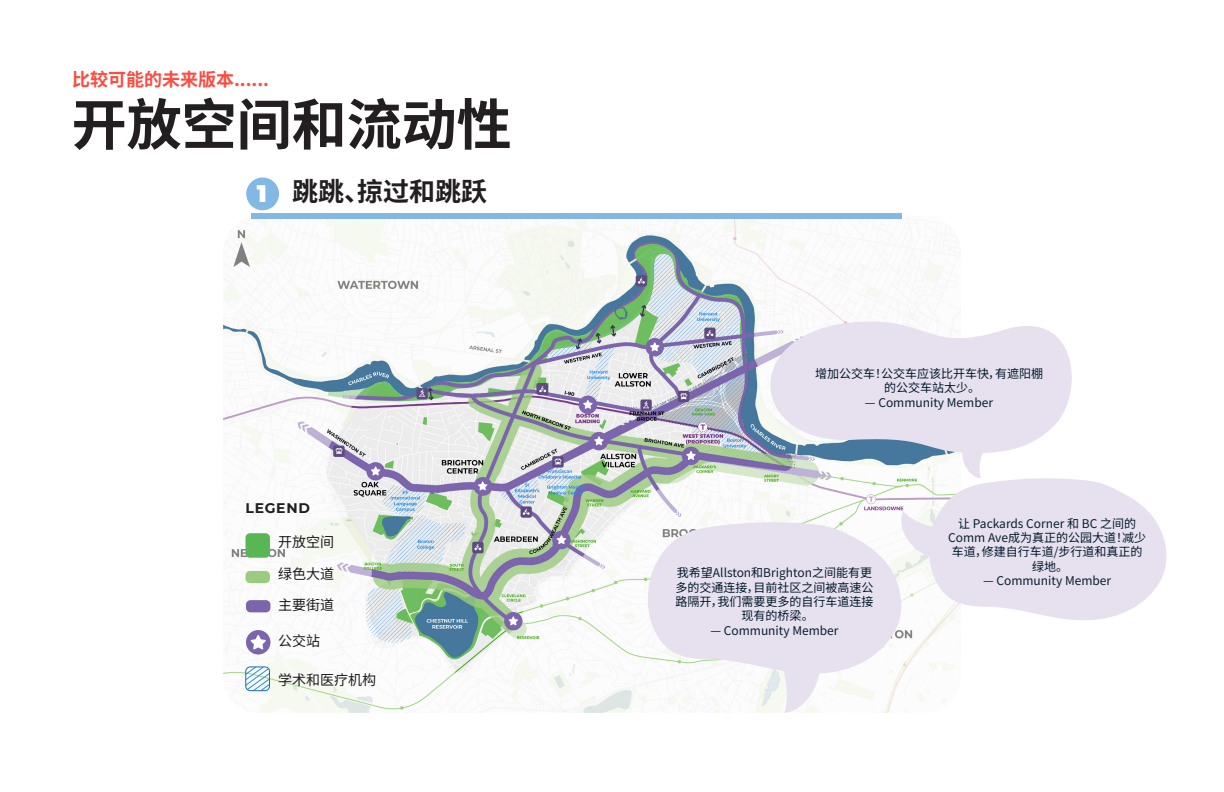
<style>
.page{position:relative;width:1224px;height:792px;background:#fff}
.page>*{position:absolute;margin:0;border:0;box-sizing:border-box;transform-origin:0 0}
.t1{font:100 55px "Noto Sans SC";color:#231f20}
.t2{font:100 26px "Noto Sans SC";color:#231f20}
.t3{font:900 24px "Montserrat";color:#fff}
.t4{font:100 18px "Noto Sans SC";color:#fb4d42}
.t5{font:100 14px "Noto Sans SC";color:#231f20}
.t6{font:700 14px "Montserrat";letter-spacing:.05em;color:#231f20}
.t7{font:100 12px/14.4px "Noto Sans SC";color:#091f2f;text-align:center}
</style>
<div class="page">
<img style="left:223px;top:216px;width:738px;height:497px">
<div style="left:251px;top:214px;width:650px;height:5px;background:#82b8e3"></div>
<div style="left:246px;top:177px;width:33px;height:33px;background:#83b8e4;border-radius:50%"></div>
<svg style="left:771px;top:676px;width:62px;height:37px"></svg>
<svg style="left:645px;top:521px;width:259px;height:155px;fill:#e6e0ef"></svg>
<svg style="left:894px;top:456px;width:273px;height:166px"></svg>
<svg style="left:737px;top:307px;width:335px;height:149px;fill:#e6e0ef"></svg>
<svg style="left:246px;top:667px;width:24px;height:24px"></svg>
<div style="left:245px;top:666px;width:25px;height:25px;border:1px solid #1a6eb8;border-radius:5px"></div>
<div style="left:246px;top:533px;width:24px;height:25px;background:#58b754;border-radius:4px"></div>
<div style="left:246px;top:571px;width:24px;height:12px;background:#9bcb7e;border-radius:4px"></div>
<div style="left:246px;top:600px;width:24px;height:12px;background:#7d65ac;border-radius:4px"></div>
<div style="left:246px;top:630px;width:24px;height:25px;background:#7d65ac;border-radius:50%"></div>
<svg style="left:251px;top:635px;width:15px;height:15px"></svg>
<p class="t4" style="left:72px;top:70px;width:199px">比较可能的未来版本......</p>
<p class="t1" style="left:72px;top:94px;width:441px">开放空间和流动性</p>
<h1 class="t3" style="left:257px;top:176px;width:12px">1</h1>
<p class="t2" style="left:292px;top:177px;width:196px">跳跳、掠过和跳跃</p>
<p class="t6" style="left:246px;top:498px;width:66px">LEGEND</p>
<p class="t5" style="left:278px;top:534px;width:57px">开放空间</p>
<p class="t5" style="left:278px;top:566px;width:57px">绿色大道</p>
<p class="t5" style="left:278px;top:597px;width:57px">主要街道</p>
<p class="t5" style="left:278px;top:633px;width:43px">公交站</p>
<p class="t5" style="left:278px;top:672px;width:99px">学术和医疗机构</p>
<h3 class="t7" style="left:815px;top:366px;width:229px">增加公交车！公交车应该比开车快，有遮阳棚的公交车站太少。</h3>
<h3 class="t7" style="left:865px;top:395px;width:130px">— Community Member</h3>
<h3 class="t7" style="left:676px;top:566px;width:199px">我希望Allston和Brighton之间能有更多的交通连接，目前社区之间被高速公路隔开，我们需要更多的自行车道连接现有的桥梁。</h3>
<h3 class="t7" style="left:710px;top:623px;width:130px">— Community Member</h3>
<h3 class="t7" style="left:948px;top:516px;width:199px">让 Packards Corner 和 BC 之间的<br>Comm Ave成为真正的公园大道！减少车道，修建自行车道/步行道和真正的绿地。</h3>
<h3 class="t7" style="left:983px;top:574px;width:130px">— Community Member</h3>
</div>
